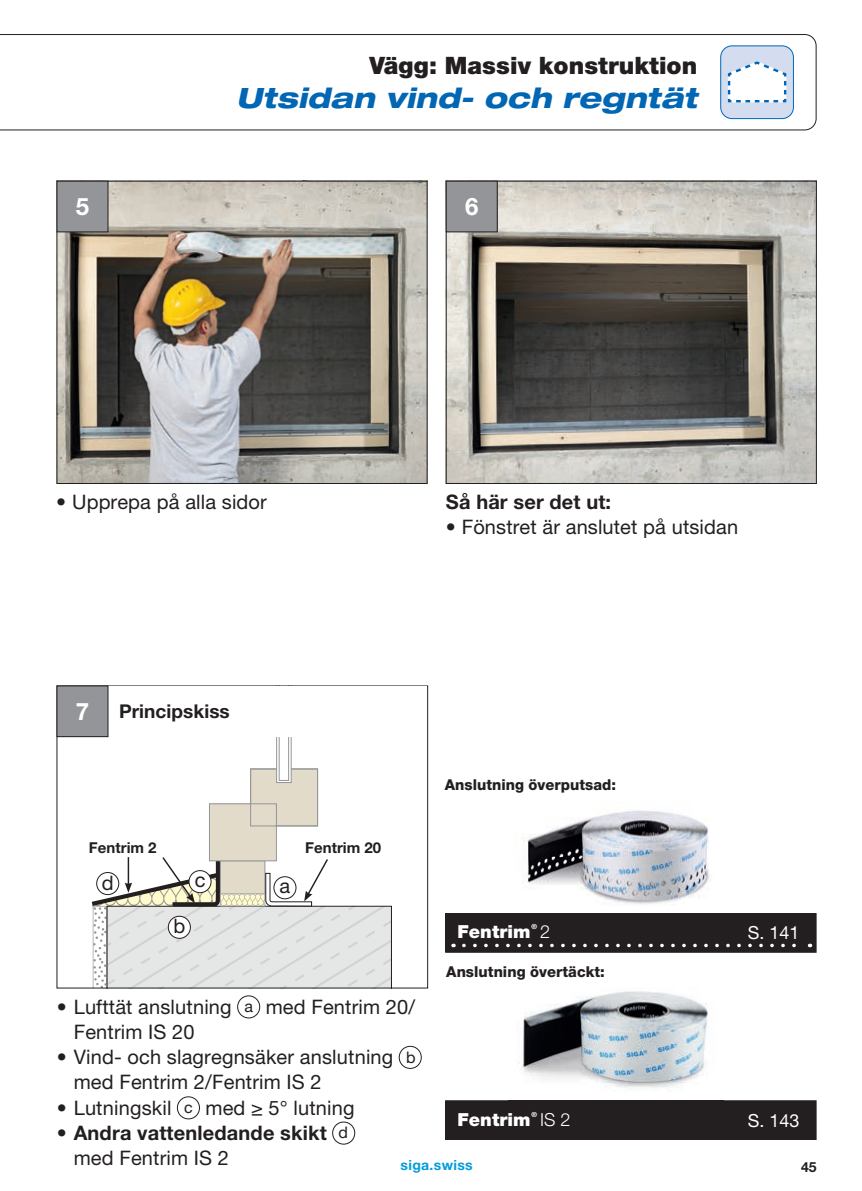
<style>
.page{position:relative;width:862px;height:1191px;background:#fff}
.page>*{position:absolute;margin:0;border:0;box-sizing:border-box;transform-origin:0 0}
.t1{font:italic 800 expanded 28px "Helvetica Neue LT Pro";letter-spacing:.005em;color:#0166b3}
.t2{font:900 24px "Helvetica Neue LT Pro";letter-spacing:.005em;color:#231f20}
.t3{font:700 24px "Helvetica Neue LT Pro";color:#fff}
.t4{font:20px/25.2px "Helvetica Neue LT Pro";letter-spacing:.01em;color:#231f20}
.t5{font:700 20px/25.2px "Helvetica Neue LT Pro";letter-spacing:.01em;color:#231f20}
.t6{font:700 19px "Helvetica Neue LT Pro";letter-spacing:.005em;color:#231f20}
.t7{font:900 18px "Helvetica Neue LT Pro";letter-spacing:.005em;color:#fff}
.t8{font:18px "Helvetica Neue LT Pro";letter-spacing:.005em;color:#fff}
.t9{font:300 18px "Helvetica Neue LT Pro";color:#fff}
.t10{font:800 15px "Helvetica Neue LT Pro";letter-spacing:.005em;color:#231f20}
.t11{font:700 15px "Helvetica Neue LT Pro";letter-spacing:.005em;color:#231f20}
.t12{font:700 14px "Helvetica Neue LT Pro";letter-spacing:.025em;color:#009cdb}
.t13{font:700 14px "Helvetica Neue LT Pro";color:#231f20}
.t14{font:700 7px "Helvetica Neue LT Pro";color:#fff}
.s1{font-size:24px;color:#fff}
.s2{font-size:16px}
.s3{font-weight:400}
.s4{font-weight:400;font-size:16px}
</style>
<div class="page">
<svg style="left:0;top:34px;width:816px;height:96px"></svg>
<div style="left:721px;top:46px;width:72px;height:73px;background:#d4ddef;border-radius:11px"></div>
<div style="left:720px;top:45px;width:74px;height:74px;border:1px solid #0166b3;border-radius:11px"></div>
<svg style="left:727px;top:61px;width:60px;height:42px"></svg>
<img style="left:59px;top:183px;width:366px;height:299px">
<div style="left:57px;top:181px;width:370px;height:303px;border:1px solid #231f20"></div>
<div style="left:57px;top:181px;width:51px;height:51px;background:#939598"></div>
<div style="left:57px;top:181px;width:51px;height:51px;border:1px solid #231f20"></div>
<img style="left:448px;top:183px;width:366px;height:299px">
<div style="left:446px;top:181px;width:370px;height:303px;border:1px solid #231f20"></div>
<div style="left:446px;top:181px;width:51px;height:51px;background:#939598"></div>
<div style="left:446px;top:181px;width:51px;height:51px;border:1px solid #231f20"></div>
<div style="left:445px;top:913px;width:371px;height:39px;background:#231f20"></div>
<div style="left:445px;top:1100px;width:371px;height:40px;background:#231f20"></div>
<img style="left:509px;top:991px;width:214px;height:115px">
<img style="left:509px;top:1100px;width:214px;height:1px">
<img style="left:514px;top:810px;width:217px;height:107px">
<svg style="left:56px;top:685px;width:372px;height:303px"></svg>
<div style="left:57px;top:686px;width:370px;height:50px;background:#fff"></div>
<div style="left:57px;top:686px;width:51px;height:50px;background:#939598"></div>
<div style="left:57px;top:685px;width:51px;height:52px;border:1px solid #231f20"></div>
<svg style="left:92px;top:685px;width:300px;height:303px"></svg>
<div style="left:274px;top:876px;width:22px;height:22px;background:#fff;border-radius:50%"></div>
<div style="left:274px;top:876px;width:22px;height:23px;border:1px solid #231f20;border-radius:50%"></div>
<div style="left:168px;top:916px;width:22px;height:22px;background:#fff;border-radius:50%"></div>
<div style="left:168px;top:916px;width:23px;height:22px;border:1px solid #231f20;border-radius:50%"></div>
<div style="left:189px;top:870px;width:22px;height:22px;background:#fff;border-radius:50%"></div>
<div style="left:189px;top:870px;width:22px;height:23px;border:1px solid #231f20;border-radius:50%"></div>
<div style="left:97px;top:872px;width:22px;height:22px;background:#fff;border-radius:50%"></div>
<div style="left:96px;top:872px;width:23px;height:23px;border:1px solid #231f20;border-radius:50%"></div>
<div style="left:237px;top:995px;width:23px;height:23px;border:1px solid #231f20;border-radius:50%"></div>
<div style="left:399px;top:1046px;width:22px;height:22px;border:1px solid #231f20;border-radius:50%"></div>
<div style="left:177px;top:1096px;width:23px;height:23px;border:1px solid #231f20;border-radius:50%"></div>
<div style="left:332px;top:1121px;width:23px;height:23px;border:1px solid #231f20;border-radius:50%"></div>
<p class="t2" style="left:369px;top:51px;width:329px">Vägg: Massiv konstruktion</p>
<h1 class="t1" style="left:236px;top:80px;width:463px">Utsidan vind- och regntät</h1>
<p class="t3" style="left:76px;top:192px;width:15px">5</p>
<p class="t3" style="left:465px;top:192px;width:15px">6</p>
<p class="t4" style="left:56px;top:489px;width:212px">• Upprepa på alla sidor</p>
<p class="t5" style="left:446px;top:489px;width:167px">Så här ser det ut:</p>
<p class="t4" style="left:446px;top:514px;width:294px">• Fönstret är anslutet på utsidan</p>
<p class="t6" style="left:76px;top:699px;width:155px"><span class="s1">7</span> Principskiss</p>
<p class="t11" style="left:89px;top:838px;width:69px">Fentrim 2</p>
<p class="t11" style="left:305px;top:838px;width:78px">Fentrim 20</p>
<p class="t4" style="left:280px;top:873px;width:12px">a</p>
<p class="t4" style="left:173px;top:913px;width:13px">b</p>
<p class="t4" style="left:102px;top:869px;width:13px">d</p>
<p class="t4" style="left:195px;top:867px;width:12px">c</p>
<p class="t10" style="left:445px;top:775px;width:173px">Anslutning överputsad:</p>
<p class="t7" style="left:457px;top:921px;width:74px">Fentrim</p>
<p class="t14" style="left:531px;top:922px;width:7px">®</p>
<p class="t9" style="left:540px;top:921px;width:12px">2</p>
<p class="t8" style="left:748px;top:922px;width:53px">S. 141</p>
<p class="t10" style="left:446px;top:962px;width:160px">Anslutning övertäckt:</p>
<p class="t4" style="left:74px;top:993px;width:343px;text-indent:-17px">• Lufttät anslutning <span class="s2">a</span> med Fentrim 20/<br>Fentrim IS 20</p>
<p class="t4" style="left:74px;top:1044px;width:343px;text-indent:-17px">• Vind- och slagregnsäker anslutning <span class="s2">b </span>med Fentrim 2/Fentrim IS 2</p>
<p class="t4" style="left:57px;top:1094px;width:299px">• Lutningskil <span class="s2">c</span> med ≥ 5° lutning</p>
<p class="t5" style="left:74px;top:1119px;width:276px;text-indent:-17px"><span class="s3">•</span> Andra vattenledande skikt <span class="s4">d </span><span class="s3">med Fentrim IS 2</span></p>
<p class="t7" style="left:457px;top:1108px;width:74px">Fentrim</p>
<p class="t14" style="left:531px;top:1109px;width:7px">®</p>
<p class="t9" style="left:540px;top:1108px;width:32px">IS 2</p>
<p class="t8" style="left:748px;top:1109px;width:53px">S. 143</p>
<p class="t12" style="left:401px;top:1156px;width:74px">siga.swiss</p>
<p class="t13" style="left:801px;top:1157px;width:17px">45</p>
</div>
